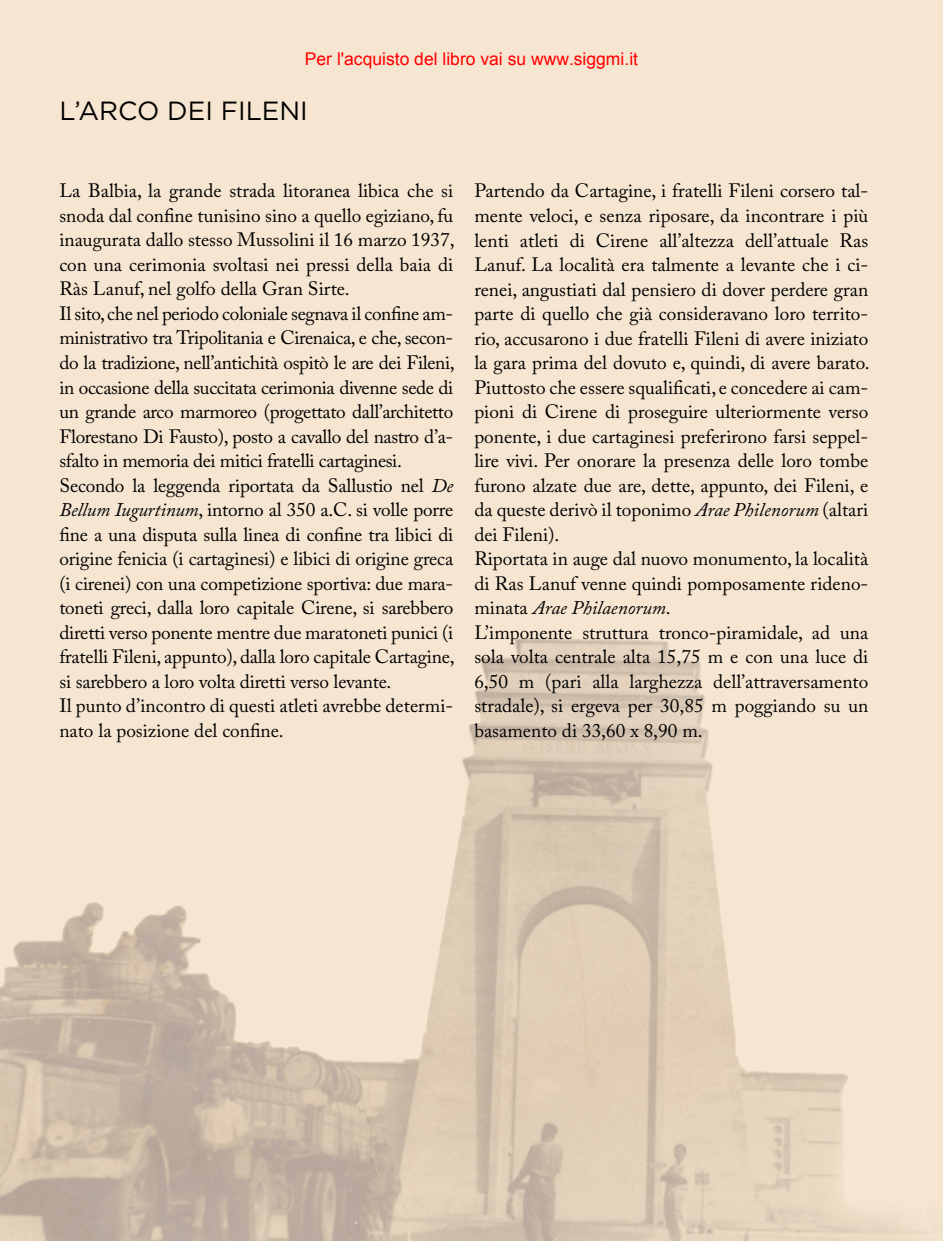
<style>
.page{position:relative;width:943px;height:1241px;background:#fff}
.page>*{position:absolute;margin:0;border:0;box-sizing:border-box;transform-origin:0 0}
.t1{font:26.25px "Gotham";color:#000}
.t2{font:19.25px/24.5px "Adobe Caslon Pro";color:#000}
.t3{font:17.5px "Arial";color:#f00}
.t4{font:300 14px "Gotham";letter-spacing:.025em;color:#000}
.s1{font-style:italic}
</style>
<div class="page">
<p class="t3" style="left:305px;top:48px;width:335px">Per l'acquisto del libro vai su www.siggmi.it</p>
<p class="t4" style="left:60px;top:97px;width:25px">188</p>
<p class="t4" style="left:129px;top:97px;width:196px">LE GRANDI OPERE VIARIE</p>
<h1 class="t1" style="left:59px;top:94px;width:250px">L’ARCO DEI FILENI</h1>
<p class="t2" style="left:59px;top:178px;width:397px">La Balbia, la grande strada litoranea libica che si snoda dal confine tunisino sino a quello egiziano, fu inaugurata dallo stesso Mussolini il 16 marzo 1937, con una cerimonia svoltasi nei pressi della baia di Ràs Lanuf, nel golfo della Gran Sirte.<br>Il sito, che nel periodo coloniale segnava il confine am&shy;ministrativo tra Tripolitania e Cirenaica, e che, secon&shy;do la tradizione, nell’antichità ospitò le are dei Fileni, in occasione della succitata cerimonia divenne sede di un grande arco marmoreo (progettato dall’architetto Florestano Di Fausto), posto a cavallo del nastro d’a&shy;sfalto in memoria dei mitici fratelli cartaginesi.<br>Secondo la leggenda riportata da Sallustio nel <span class="s1">De Bellum Iugurtinum</span>, intorno al 350 a.C. si volle porre fine a una disputa sulla linea di confine tra libici di origine fenicia (i cartaginesi) e libici di origine greca (i cirenei) con una competizione sportiva: due mara&shy;toneti greci, dalla loro capitale Cirene, si sarebbero diretti verso ponente mentre due maratoneti punici (i fratelli Fileni, appunto), dalla loro capitale Cartagine, si sarebbero a loro volta diretti verso levante.<br>Il punto d’incontro di questi atleti avrebbe determi&shy;nato la posizione del confine.</p>
<p class="t2" style="left:474px;top:178px;width:397px">Partendo da Cartagine, i fratelli Fileni corsero tal&shy;mente veloci, e senza riposare, da incontrare i più lenti atleti di Cirene all’altezza dell’attuale Ras Lanuf. La località era talmente a levante che i ci&shy;renei, angustiati dal pensiero di dover perdere gran parte di quello che già consideravano loro territo&shy;rio, accusarono i due fratelli Fileni di avere iniziato la gara prima del dovuto e, quindi, di avere barato.<br>Piuttosto che essere squalificati, e concedere ai cam&shy;pioni di Cirene di proseguire ulteriormente verso ponente, i due cartaginesi preferirono farsi seppel&shy;lire vivi. Per onorare la presenza delle loro tombe furono alzate due are, dette, appunto, dei Fileni, e da queste derivò il toponimo <span class="s1">Arae Philenorum</span> (altari dei Fileni).<br>Riportata in auge dal nuovo monumento, la località di Ras Lanuf venne quindi pomposamente rideno&shy;minata <span class="s1">Arae Philaenorum</span>.<br>L’imponente struttura tronco-piramidale, ad una sola volta centrale alta 15,75 m e con una luce di 6,50 m (pari alla larghezza dell’attraversamento stradale), si ergeva per 30,85 m poggiando su un basamento di 33,60 x 8,90 m.</p>
</div>
